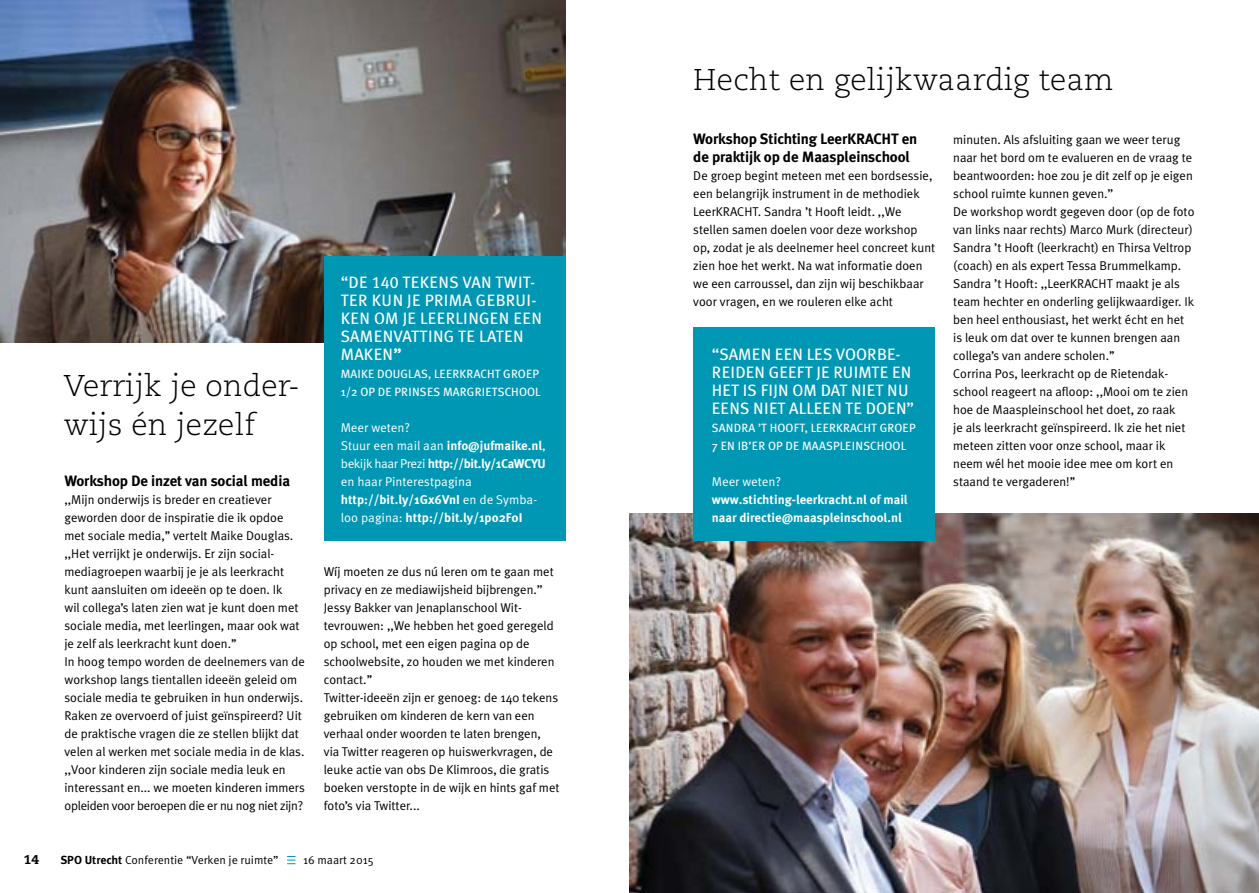
<style>
.page{position:relative;width:1259px;height:893px;background:#fff}
.page>*{position:absolute;margin:0;border:0;box-sizing:border-box;transform-origin:0 0}
.t1{font:300 30px/39px "Caecilia";letter-spacing:.01em;color:#000}
.t2{font:16.5px/18px "Meta Plus";letter-spacing:.015em;color:#fff}
.t3{font:700 15px/18px "Meta Plus";letter-spacing:-.01em;color:#000}
.t4{font:12.75px/18px "Meta Plus Normal";color:#000}
.t5{font:12.75px/18px "Meta OT";color:#fff}
.t6{font:700 12.75px/18px "Meta OT";color:#fff}
.t7{font:800 12.75px "Caecilia";color:#000}
.t8{font:12px/18px "Meta Plus";letter-spacing:.005em;color:#fff}
.t9{font:11.7px "Meta OT";color:#000}
.s1{font-family:"Meta Plus Book Caps"}
.s2{font-weight:700}
</style>
<div class="page">
<svg style="left:287px;top:856px;width:8px;height:8px"></svg>
<img style="left:629px;top:514px;width:630px;height:379px">
<img style="left:0;top:0;width:566px;height:342px">
<div style="left:693px;top:327px;width:242px;height:213px;background:#0097b5"></div>
<div style="left:324px;top:256px;width:242px;height:285px;background:#0097b5"></div>
<h1 class="t1" style="left:64px;top:367px;width:237px">Verrijk je onder&shy;wijs én jezelf</h1>
<p class="t3" style="left:64px;top:472px;width:227px">Workshop De inzet van social media</p>
<p class="t4" style="left:64px;top:490px;width:242px">,,Mijn onderwijs is breder en creatiever geworden door de inspiratie die ik opdoe met sociale media,’’ vertelt Maike Douglas. ,,Het verrijkt je onderwijs. Er zijn social&shy;mediagroepen waarbij je je als leerkracht kunt aansluiten om ideeën op te doen. Ik<br>wil collega’s laten zien wat je kunt doen met sociale media, met leerlingen, maar ook wat je zelf als leerkracht kunt doen.’’<br>In hoog tempo worden de deelnemers van de workshop langs tientallen ideeën geleid om sociale media te gebruiken in hun onderwijs.<br>Raken ze overvoerd of juist geïnspireerd? Uit de praktische vragen die ze stellen blijkt dat velen al werken met sociale media in de klas. ,,Voor kinderen zijn sociale media leuk en interessant en... we moeten kinderen immers opleiden voor beroepen die er nu nog niet zijn?</p>
<p class="t2" style="left:341px;top:273px;width:203px">“DE <span class="s1">140</span> TEKENS VAN TWIT-<br>TER KUN JE PRIMA GEBRUI-<br>KEN OM JE LEERLINGEN EEN<br>SAMENVATTING TE LATEN<br>MAKEN<span class="s2">”</span></p>
<p class="t8" style="left:341px;top:365px;width:201px">MAIKE DOUGLAS, LEERKRACHT GROEP<br>1/2 OP DE PRINSES MARGRIETSCHOOL</p>
<p class="t5" style="left:341px;top:419px;width:206px">Meer weten?<br>Stuur een mail aan <span class="s2">info@jufmaike.nl</span>, bekijk haar Prezi <span class="s2">http://bit.ly/1CaWCYU </span>en haar Pinterestpagina <span class="s2">http://bit.ly/1Gx6VnI</span> en de Symba&shy;loo pagina: <span class="s2">http://bit.ly/1po2F0I</span></p>
<p class="t4" style="left:324px;top:563px;width:237px">Wíj moeten ze dus nú leren om te gaan met privacy en ze mediawijsheid bijbrengen.’’ Jessy Bakker van Jenaplanschool Wit&shy;tevrouwen: ,,We hebben het goed geregeld op school, met een eigen pagina op de schoolwebsite, zo houden we met kinderen contact.’’<br>Twitter-ideeën zijn er genoeg: de 140 tekens gebruiken om kinderen de kern van een verhaal onder woorden te laten brengen, via Twitter reageren op huiswerkvragen, de leuke actie van obs De Klimroos, die gratis boeken verstopte in de wijk en hints gaf met foto’s via Twitter...</p>
<p class="t7" style="left:24px;top:851px;width:17px">14</p>
<p class="t9" style="left:60px;top:853px;width:220px"><span class="s2">SPO Utrecht</span> Conferentie “Verken je ruimte”</p>
<p class="t9" style="left:303px;top:853px;width:72px">16 maart 2015</p>
<h1 class="t1" style="left:693px;top:61px;width:422px">Hecht en gelijkwaardig team</h1>
<p class="t3" style="left:693px;top:130px;width:226px">Workshop Stichting LeerKRACHT en de praktijk op de Maaspleinschool</p>
<p class="t4" style="left:693px;top:166px;width:243px">De groep begint meteen met een bordsessie, een belangrijk instrument in de methodiek LeerKRACHT. Sandra ’t Hooft leidt. ,,We stellen samen doelen voor deze workshop op, zodat je als deelnemer heel concreet kunt zien hoe het werkt. Na wat informatie doen we een carroussel, dan zijn wij beschikbaar voor vragen, en we rouleren elke acht</p>
<p class="t2" style="left:712px;top:345px;width:204px">“SAMEN EEN LES VOORBE-<br>REIDEN GEEFT JE RUIMTE EN<br>HET IS FIJN OM DAT NIET NU<br>EENS NIET ALLEEN TE DOEN”</p>
<p class="t8" style="left:712px;top:419px;width:205px">SANDRA ’T HOOFT, LEERKRACHT GROEP<br>7 EN IB’ER OP DE MAASPLEINSCHOOL</p>
<p class="t5" style="left:712px;top:473px;width:71px">Meer weten?</p>
<p class="t6" style="left:712px;top:491px;width:197px">www.stichting-leerkracht.nl of mail naar directie@maaspleinschool.nl</p>
<p class="t4" style="left:953px;top:130px;width:243px">minuten. Als afsluiting gaan we weer terug naar het bord om te evalueren en de vraag te beantwoorden: hoe zou je dit zelf op je eigen school ruimte kunnen geven.’’<br>De workshop wordt gegeven door (op de foto van links naar rechts) Marco Murk (directeur)<br>Sandra ’t Hooft (leerkracht) en Thirsa Veltrop (coach) en als expert Tessa Brummelkamp.<br>Sandra ’t Hooft: ,,LeerKRACHT maakt je als team hechter en onderling gelijkwaardiger. Ik ben heel enthousiast, het werkt écht en het is leuk om dat over te kunnen brengen aan collega’s van andere scholen.’’<br>Corrina Pos, leerkracht op de Rietendak&shy;school reageert na afloop: ,,Mooi om te zien hoe de Maaspleinschool het doet, zo raak<br>je als leerkracht geïnspireerd. Ik zie het niet meteen zitten voor onze school, maar ik neem wél het mooie idee mee om kort en staand te vergaderen!’’</p>
</div>
